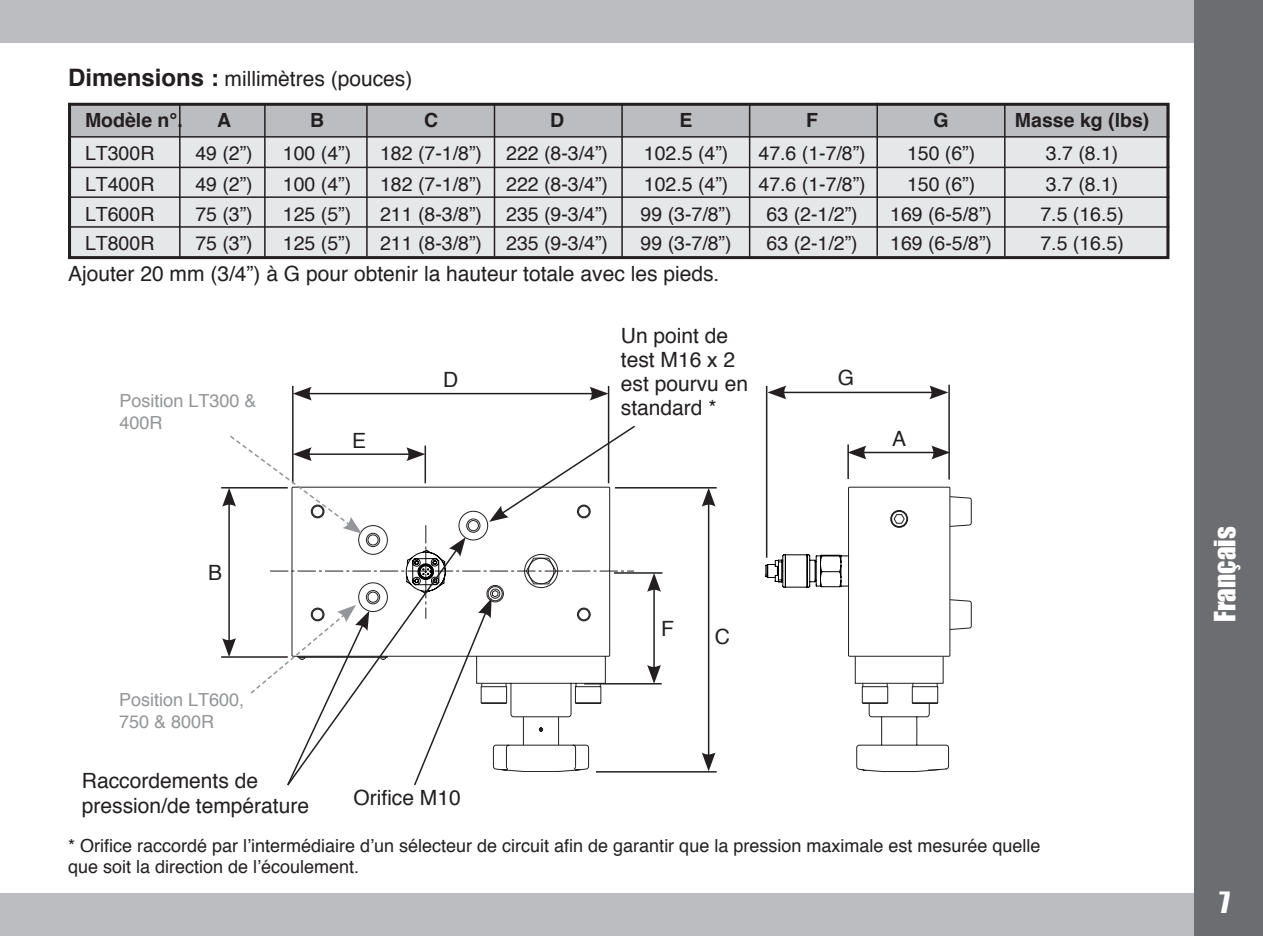
<style>
.page{position:relative;width:1263px;height:936px;background:#fff}
.page>*{position:absolute;margin:0;border:0;box-sizing:border-box;transform-origin:0 0}
.t1{font:27px "Impact";color:#fff}
.t2{font:21px/24px "Helvetica";color:#231f20}
.t3{font:19.5px "Helvetica";color:#231f20}
.t4{font:700 19.5px "Helvetica";color:#231f20}
.t5{font:18px/21.6px "Helvetica";color:#231f20}
.t6{font:18px/21.6px "Helvetica";color:#939598}
.s1{font-weight:700;font-size:24px}
</style>
<div class="page">
<div style="left:0;top:0;width:1263px;height:43px;background:#bcbdc0"></div>
<div style="left:0;top:893px;width:1263px;height:42px;background:#bcbdc0"></div>
<div style="left:1195px;top:0;width:68px;height:935px;background:#6c6d70"></div>
<div style="left:68px;top:104px;width:1101px;height:33px;background:#bcbdc0"></div>
<div style="left:68px;top:137px;width:1101px;height:120px;background:#e6e7e9"></div>
<hr style="left:68px;top:136px;width:1101px;height:2px;background:#231f20">
<hr style="left:68px;top:167px;width:1101px;height:1px;background:#231f20">
<hr style="left:68px;top:196px;width:1101px;height:2px;background:#231f20">
<hr style="left:68px;top:226px;width:1101px;height:2px;background:#231f20">
<hr style="left:179px;top:104px;width:2px;height:153px;background:#231f20">
<hr style="left:264px;top:104px;width:2px;height:153px;background:#231f20">
<hr style="left:366px;top:103px;width:2px;height:153px;background:#231f20">
<hr style="left:494px;top:103px;width:1px;height:153px;background:#231f20">
<hr style="left:621px;top:104px;width:2px;height:153px;background:#231f20">
<hr style="left:749px;top:104px;width:1px;height:153px;background:#231f20">
<hr style="left:876px;top:103px;width:2px;height:153px;background:#231f20">
<hr style="left:1004px;top:104px;width:1px;height:152px;background:#231f20">
<hr style="left:292px;top:386px;width:2px;height:97px;background:#231f20">
<hr style="left:608px;top:386px;width:1px;height:97px;background:#231f20">
<hr style="left:307px;top:393px;width:287px;height:1px;background:#231f20">
<svg style="left:590px;top:386px;width:18px;height:14px"></svg>
<svg style="left:293px;top:386px;width:19px;height:14px"></svg>
<hr style="left:221px;top:487px;width:67px;height:1px;background:#231f20">
<hr style="left:221px;top:656px;width:67px;height:1px;background:#231f20">
<hr style="left:948px;top:384px;width:2px;height:95px;background:#231f20">
<hr style="left:766px;top:386px;width:1px;height:171px;background:#231f20">
<hr style="left:782px;top:391px;width:152px;height:2px;background:#231f20">
<svg style="left:929px;top:385px;width:19px;height:14px"></svg>
<svg style="left:767px;top:385px;width:19px;height:14px"></svg>
<svg style="left:222px;top:424px;width:750px;height:362px"></svg>
<div style="left:68px;top:103px;width:1101px;height:156px;border:3px solid #231f20"></div>
<p class="t2" style="left:68px;top:67px;width:346px"><span class="s1">Dimensions :</span> millimètres (pouces)</p>
<p class="t4" style="left:85px;top:104px;width:99px">Modèle n°.</p>
<p class="t4" style="left:217px;top:104px;width:16px">A</p>
<p class="t4" style="left:310px;top:104px;width:16px">B</p>
<p class="t4" style="left:424px;top:104px;width:16px">C</p>
<p class="t4" style="left:550px;top:104px;width:16px">D</p>
<p class="t4" style="left:680px;top:104px;width:15px">E</p>
<p class="t4" style="left:806px;top:104px;width:13px">F</p>
<p class="t4" style="left:933px;top:104px;width:17px">G</p>
<p class="t4" style="left:1015px;top:104px;width:136px">Masse kg (lbs)</p>
<p class="t3" style="left:85px;top:138px;width:71px">LT300R</p>
<p class="t3" style="left:195px;top:138px;width:59px">49 (2”)</p>
<p class="t3" style="left:283px;top:138px;width:70px">100 (4”)</p>
<p class="t3" style="left:380px;top:138px;width:229px">182 (7-1/8”) 222 (8-3/4”)</p>
<p class="t3" style="left:644px;top:138px;width:86px">102.5 (4”)</p>
<p class="t3" style="left:758px;top:138px;width:109px">47.6 (1-7/8”)</p>
<p class="t3" style="left:907px;top:138px;width:70px">150 (6”)</p>
<p class="t3" style="left:1046px;top:138px;width:74px">3.7 (8.1)</p>
<p class="t3" style="left:85px;top:169px;width:71px">LT400R</p>
<p class="t3" style="left:195px;top:169px;width:59px">49 (2”)</p>
<p class="t3" style="left:283px;top:169px;width:70px">100 (4”)</p>
<p class="t3" style="left:380px;top:169px;width:229px">182 (7-1/8”) 222 (8-3/4”)</p>
<p class="t3" style="left:644px;top:169px;width:86px">102.5 (4”)</p>
<p class="t3" style="left:758px;top:169px;width:109px">47.6 (1-7/8”)</p>
<p class="t3" style="left:907px;top:169px;width:70px">150 (6”)</p>
<p class="t3" style="left:1046px;top:169px;width:74px">3.7 (8.1)</p>
<p class="t3" style="left:85px;top:199px;width:71px">LT600R</p>
<p class="t3" style="left:195px;top:199px;width:59px">75 (3”)</p>
<p class="t3" style="left:283px;top:199px;width:70px">125 (5”)</p>
<p class="t3" style="left:380px;top:199px;width:229px">211 (8-3/8”) 235 (9-3/4”)</p>
<p class="t3" style="left:641px;top:199px;width:93px">99 (3-7/8”)</p>
<p class="t3" style="left:767px;top:199px;width:93px">63 (2-1/2”)</p>
<p class="t3" style="left:890px;top:199px;width:103px">169 (6-5/8”)</p>
<p class="t3" style="left:1040px;top:199px;width:85px">7.5 (16.5)</p>
<p class="t3" style="left:85px;top:228px;width:71px">LT800R</p>
<p class="t3" style="left:195px;top:228px;width:59px">75 (3”)</p>
<p class="t3" style="left:283px;top:228px;width:70px">125 (5”)</p>
<p class="t3" style="left:380px;top:228px;width:229px">211 (8-3/8”) 235 (9-3/4”)</p>
<p class="t3" style="left:641px;top:228px;width:93px">99 (3-7/8”)</p>
<p class="t3" style="left:767px;top:228px;width:93px">63 (2-1/2”)</p>
<p class="t3" style="left:890px;top:228px;width:103px">169 (6-5/8”)</p>
<p class="t3" style="left:1040px;top:228px;width:85px">7.5 (16.5)</p>
<p class="t2" style="left:68px;top:262px;width:653px">Ajouter 20 mm (3/4”) à G pour obtenir la hauteur totale avec les pieds.</p>
<p class="t6" style="left:119px;top:390px;width:139px">Position LT300 &amp;<br>400R</p>
<p class="t2" style="left:352px;top:429px;width:16px">E</p>
<p class="t2" style="left:621px;top:324px;width:129px">Un point de test M16 x 2 est pourvu en standard *</p>
<p class="t2" style="left:443px;top:368px;width:17px">D</p>
<p class="t2" style="left:838px;top:366px;width:18px">G</p>
<p class="t2" style="left:892px;top:427px;width:16px">A</p>
<p class="t2" style="left:208px;top:561px;width:16px">B</p>
<p class="t6" style="left:119px;top:689px;width:127px">Position LT600,<br>750 &amp; 800R</p>
<p class="t2" style="left:82px;top:768px;width:229px;line-height:25.2px">Raccordements de pression/de température</p>
<p class="t2" style="left:353px;top:786px;width:109px">Orifice M10</p>
<p class="t2" style="left:661px;top:617px;width:14px">F</p>
<p class="t2" style="left:715px;top:625px;width:17px">C</p>
<p class="t5" style="left:68px;top:835px;width:974px">* Orifice raccordé par l’intermédiaire d’un sélecteur de circuit afin de garantir que la pression maximale est mesurée quelle que soit la direction de l’écoulement.</p>
<h1 class="t1" style="left:1204px;top:622px;width:97px;rotate:-90deg">Français</h1>
<h1 class="t1" style="left:1219px;top:881px;width:12px">7</h1>
</div>
